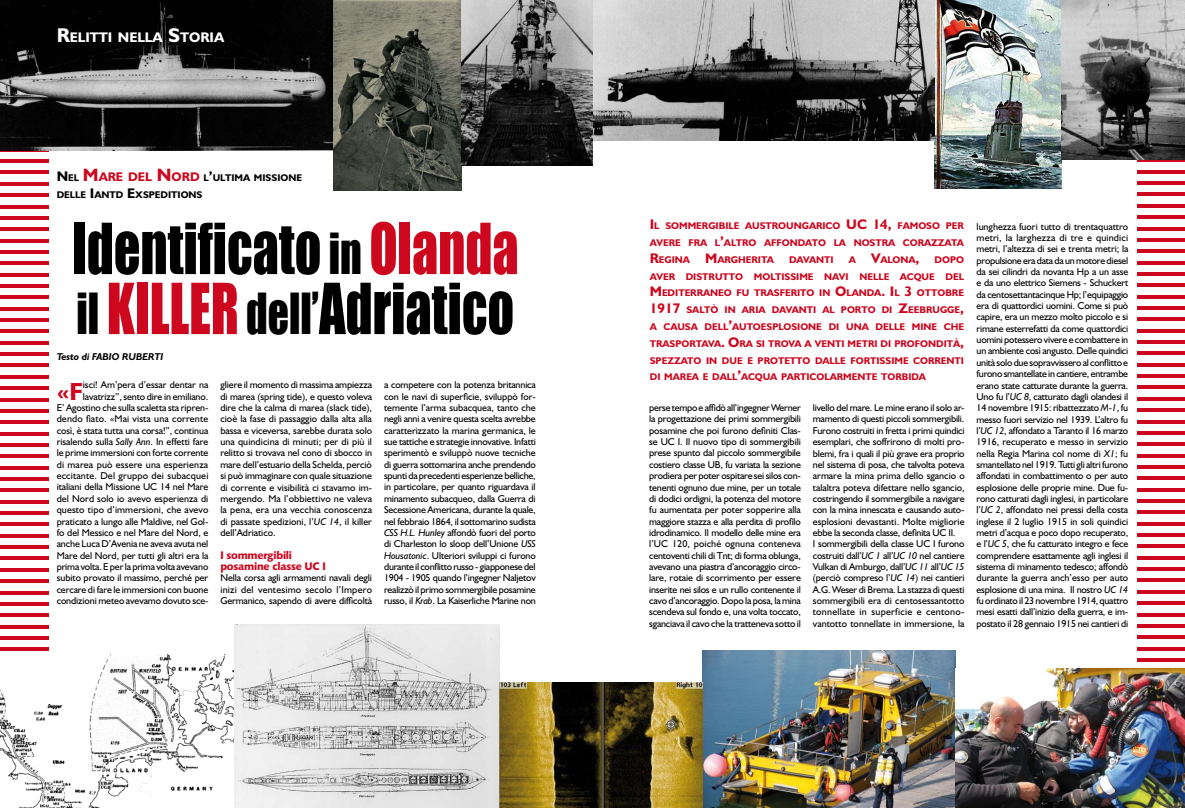
<style>
.page{position:relative;width:1185px;height:808px;background:#fff}
.page>*{position:absolute;margin:0;border:0;box-sizing:border-box;transform-origin:0 0}
.t1{font:65px/60px "Impact";color:#000;scale:.8 1}
.t2{font:50px "Humanist 521 BT";color:#cd071e;scale:2.5 1}
.t3{font:700 24.8px "Humanist 521 BT";color:#cd071e}
.t4{font:700 14px "Humanist 521 BT";color:#fff}
.t5{font:11px/11.3px "Humanist 531 BT Black A";letter-spacing:-.02em;color:#cd071e}
.t6{font:10px/11.3px "Humanist 521 BT";letter-spacing:-.01em;color:#000;text-align:justify}
.t7{font:italic 700 10px "Humanist 521 BT";color:#000}
.t8{font:700 9.8px/16.8px "Humanist 521 BT";color:#cd071e;text-align:justify}
.t9{font:700 9.8px/16.8px "Humanist 521 BT";color:#000}
.s1{font-size:20px}
.s2{font-size:14px}
.s3{font-size:18px;color:#cd071e}
.s4{font-size:12.6px;color:#cd071e}
.s5{font-size:52px}
.s6{color:#cd071e}
.s7{font-size:53.2px}
.s8{font-style:italic}
</style>
<div class="page">
<img style="left:0;top:0;width:333px;height:150px">
<img style="left:333px;top:0;width:129px;height:190px">
<img style="left:462px;top:0;width:131px;height:165px">
<img style="left:935px;top:0;width:126px;height:189px">
<img style="left:1061px;top:0;width:124px;height:160px">
<img style="left:593px;top:0;width:342px;height:140px">
<img style="left:0;top:655px;width:235px;height:153px">
<img style="left:235px;top:624px;width:265px;height:184px">
<img style="left:702px;top:650px;width:253px;height:158px">
<img style="left:955px;top:668px;width:230px;height:140px">
<img style="left:500px;top:683px;width:202px;height:125px">
<h3 class="t4" style="left:57px;top:29px;width:169px"><span class="s1">R</span>ELITTI NELLA <span class="s1">S</span>TORIA</h3>
<h2 class="t2" style="left:-14px;top:387px;width:26px">_____________________________________________________________</h2>
<p class="t9" style="left:57px;top:169px;width:247px"><span class="s2">N</span> EL <span class="s3">M</span><span class="s4">ARE DEL</span> <span class="s3">N</span><span class="s4">ORD</span> L<span class="s2">’</span>ULTIMA MISSIONE<br>DELLE <span class="s2">I</span>ANTD <span class="s2">E</span>XSPEDITIONS</p>
<h1 class="t1" style="left:72px;top:218px;width:560px">Identificato <span class="s5">in</span> <span class="s6">Olanda </span><span class="s5">il</span> <span class="s6">killer</span> <span class="s5">dell</span><span class="s7">’</span>Adriatico</h1>
<p class="t7" style="left:57px;top:351px;width:108px">Testo di FABIO RUBERTI</p>
<p class="t6" style="left:57px;top:379px;width:153px;text-align:right">isci! Am’pera d’essar dentar na lavatrizz”, sento dire in emiliano.<br>E’ Agostino che sulla scaletta sta ripren&shy;dendo fiato. «Mai vista una corrente così, è stata tutta una corsa!”, continua risalendo sulla <span class="s8">Sally Ann</span>. In effetti fare le prime immersioni con forte corrente di marea può essere una esperienza eccitante. Del gruppo dei subacquei italiani della Missione UC 14 nel Mare del Nord solo io avevo esperienza di questo tipo d’immersioni, che avevo praticato a lungo alle Maldive, nel Gol&shy;fo del Messico e nel Mare del Nord, e anche Luca D’Avenia ne aveva avuta nel Mare del Nord, per tutti gli altri era la prima volta. E per la prima volta avevano subito provato il massimo, perché per cercare di fare le immersioni con buone condizioni meteo avevamo dovuto sce-</p>
<p class="t6" style="left:220px;top:379px;width:153px">gliere il momento di massima ampiezza di marea (spring tide), e questo voleva dire che la calma di marea (slack tide), cioè la fase di passaggio dalla alta alla bassa e viceversa, sarebbe durata solo una quindicina di minuti; per di più il relitto si trovava nel cono di sbocco in mare dell’estuario della Schelda, perciò si può immaginare con quale situazione di corrente e visibilità ci stavamo im&shy;mergendo. Ma l’obbiettivo ne valeva la pena, era una vecchia conoscenza di passate spedizioni, l’<span class="s8">UC 14</span>, il killer dell’Adriatico.</p>
<h3 class="t3" style="left:57px;top:376px;width:28px">«F</h3>
<p class="t5" style="left:220px;top:549px;width:107px">I sommergibili posamine classe UC I</p>
<p class="t6" style="left:220px;top:572px;width:153px">Nella corsa agli armamenti navali degli inizi del ventesimo secolo l’Impero Germanico, sapendo di avere difficoltà</p>
<p class="t6" style="left:384px;top:379px;width:153px">a competere con la potenza britannica con le navi di superficie, sviluppò for&shy;temente l’arma subacquea, tanto che negli anni a venire questa scelta avrebbe caratterizzato la marina germanica, le sue tattiche e strategie innovative. Infatti sperimentò e sviluppò nuove tecniche di guerra sottomarina anche prendendo spunti da precedenti esperienze belliche, in particolare, per quanto riguardava il minamento subacqueo, dalla Guerra di Secessione Americana, durante la quale, nel febbraio 1864, il sottomarino sudista <span class="s8">CSS H.L. Hunley</span> affondò fuori del porto di Charleston lo sloop dell’Unione <span class="s8">USS Housatonic</span>. Ulteriori sviluppi ci furono durante il conflitto russo - giapponese del 1904 - 1905 quando l’ingegner Naljetov realizzò il primo sommergibile posamine russo, il <span class="s8">Krab</span>. La Kaiserliche Marine non</p>
<p class="t8" style="left:650px;top:217px;width:316px"><span class="s2">I</span>L SOMMERGIBILE AUSTROUNGARICO <span class="s2">UC 14,</span> FAMOSO PER AVERE FRA L<span class="s2">’</span>ALTRO AFFONDATO LA NOSTRA CORAZZATA <span class="s2">R</span>EGINA <span class="s2">M</span>ARGHERITA</p>
<p class="t8" style="left:650px;top:251px;width:316px;text-align:left;text-indent:199px">A <span class="s2">V</span>ALONA<span class="s2">,</span> DOPO AVER DISTRUTTO MOLTISSIME NAVI NELLE ACQUE DEL <span class="s2">M</span> EDITERRANEO FU TRASFERITO IN <span class="s2">O</span>LANDA<span class="s2">. I</span>L <span class="s2">3</span> OTTOBRE <span class="s2">1917</span> SALTÒ IN ARIA DAVANTI AL PORTO DI <span class="s2">Z</span>EEBRUGGE<span class="s2">, </span>A CAUSA DELL<span class="s2">’</span>AUTOESPLOSIONE DI UNA DELLE MINE CHE TRASPORTAVA<span class="s2">. O</span>RA SI TROVA A VENTI METRI DI PROFONDITÀ<span class="s2">, </span>SPEZZATO IN DUE E PROTETTO DALLE FORTISSIME CORRENTI DI MAREA E DALL<span class="s2">’</span>ACQUA PARTICOLARMENTE TORBIDA</p>
<p class="t8" style="left:789px;top:251px;width:45px">DAVANTI</p>
<p class="t6" style="left:649px;top:402px;width:153px">perse tempo e affidò all’ingegner Werner la progettazione dei primi sommergibili posamine che poi furono definiti Clas&shy;se UC I. Il nuovo tipo di sommergibili prese spunto dal piccolo sommergibile costiero classe UB, fu variata la sezione prodiera per poter ospitare sei silos con&shy;tenenti ognuno due mine, per un totale di dodici ordigni, la potenza del motore fu aumentata per poter sopperire alla maggiore stazza e alla perdita di profilo idrodinamico. Il modello delle mine era l’UC 120, poiché ognuna conteneva centoventi chili di Tnt; di forma oblunga, avevano una piastra d’ancoraggio circo&shy;lare, rotaie di scorrimento per essere inserite nei silos e un rullo contenente il cavo d’ancoraggio. Dopo la posa, la mina scendeva sul fondo e, una volta toccato, sganciava il cavo che la tratteneva sotto il</p>
<p class="t6" style="left:813px;top:402px;width:153px;text-align:left">livello del mare. Le mine erano il solo ar&shy;mamento di questi piccoli sommergibili.<br>Furono costruiti in fretta i primi quindici esemplari, che soffrirono di molti pro&shy;blemi, fra i quali il più grave era proprio nel sistema di posa, che talvolta poteva armare la mina prima dello sgancio o talaltra poteva difettare nello sgancio, costringendo il sommergibile a navigare con la mina innescata e causando auto&shy;esplosioni devastanti. Molte migliorie ebbe la seconda classe, definita UC II.<br>I sommergibili della classe UC I furono costruiti dall’<span class="s8">UC 1</span> all’<span class="s8">UC 10</span> nel cantiere Vulkan di Amburgo, dall’<span class="s8">UC 11</span> all’<span class="s8">UC 15 </span>(perciò compreso l’<span class="s8">UC 14</span>) nei cantieri A.G. Weser di Brema. La stazza di questi sommergibili era di centosessantotto tonnellate in superficie e centono&shy;vantotto tonnellate in immersione, la</p>
<p class="t6" style="left:976px;top:220px;width:153px">lunghezza fuori tutto di trentaquattro metri, la larghezza di tre e quindici metri, l’altezza di sei e trenta metri; la propulsione era data da un motore diesel da sei cilindri da novanta Hp a un asse e da uno elettrico Siemens - Schuckert da centosettantacinque Hp; l’equipaggio era di quattordici uomini. Come si può capire, era un mezzo molto piccolo e si rimane esterrefatti da come quattordici uomini potessero vivere e combattere in un ambiente così angusto. Delle quindici unità solo due sopravvissero al conflitto e furono smantellate in cantiere, entrambe erano state catturate durante la guerra.<br>Uno fu l’<span class="s8">UC 8</span>, catturato dagli olandesi il 14 novembre 1915: ribattezzato <span class="s8">M-1</span>, fu messo fuori servizio nel 1939. L’altro fu l’<span class="s8">UC 12</span>, affondato a Taranto il 16 marzo 1916, recuperato e messo in servizio nella Regia Marina col nome di <span class="s8">X1</span>; fu smantellato nel 1919. Tutti gli altri furono affondati in combattimento o per auto esplosione delle proprie mine. Due fu&shy;rono catturati dagli inglesi, in particolare l’<span class="s8">UC 2</span>, affondato nei pressi della costa inglese il 2 luglio 1915 in soli quindici metri d’acqua e poco dopo recuperato, e l’<span class="s8">UC 5</span>, che fu catturato integro e fece comprendere esattamente agli inglesi il sistema di minamento tedesco; affondò durante la guerra anch’esso per auto esplosione di una mina. Il nostro <span class="s8">UC 14 </span>fu ordinato il 23 novembre 1914, quattro mesi esatti dall’inizio della guerra, e im&shy;postato il 28 gennaio 1915 nei cantieri di</p>
<h2 class="t2" style="left:1137px;top:352px;width:26px">_______________________________________________________</h2>
</div>
